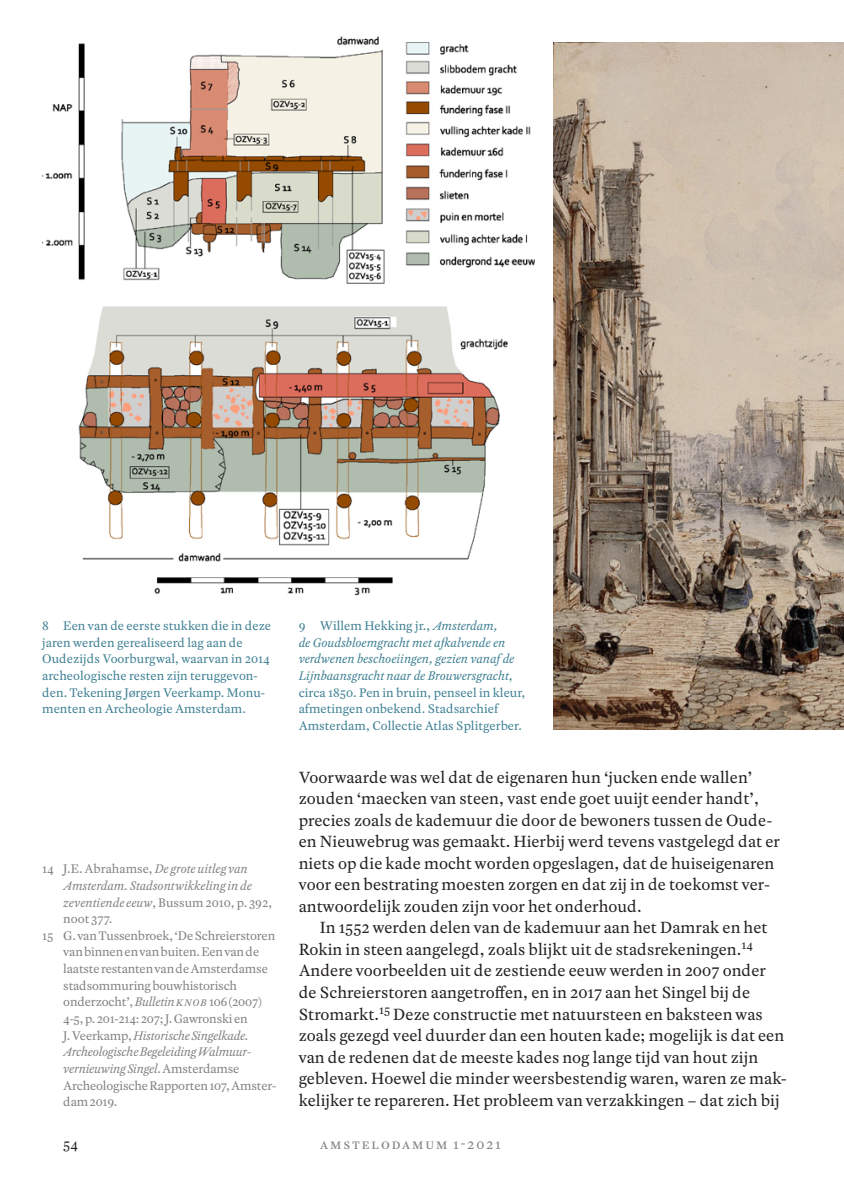
<style>
.page{position:relative;width:844px;height:1191px;background:#fff}
.page>*{position:absolute;margin:0;border:0;box-sizing:border-box;transform-origin:0 0}
.Standaard{font:17.15px/21.5px "Rosart";color:#231f20}
.t1{font:14.88px "Rosart";letter-spacing:.125em;color:#808285}
.t2{font:14.88px "Rosart";color:#231f20}
.Standaard-2{font:13.12px/16.6px "Rosart";color:#3f8094}
.Eindnoottekst{font:13.12px/16.6px "Rosart";letter-spacing:-.015em;color:#808285}
.Eindnoottekst-2{font:italic 13.12px/16.6px "Rosart";color:#808285}
.s1{font-style:italic}
.s2{font-style:normal}
</style>
<div class="page">
<img style="left:78px;top:306px;width:430px;height:290px">
<img style="left:121px;top:42px;width:413px;height:242px">
<img style="left:121px;top:36px;width:263px;height:14px">
<img style="left:42px;top:43px;width:43px;height:237px">
<img style="left:553px;top:42px;width:290px;height:687px">
<p class="Standaard-2" style="left:42px;top:617px;width:230px">8 Een van de eerste stukken die in deze jaren werden gerealiseerd lag aan de Oudezijds Voorburgwal, waarvan in 2014 archeologische resten zijn teruggevon&shy;den. Tekening Jørgen Veerkamp. Monu&shy;menten en Archeologie Amsterdam.</p>
<p class="Standaard-2" style="left:298px;top:617px;width:228px">9 Willem Hekking jr., <span class="s1">Amsterdam,<br>de Goudsbloemgracht met afkalvende en verdwenen beschoeiingen, gezien vanaf de Lijnbaansgracht naar de Brouwersgracht</span>, circa 1850. Pen in bruin, penseel in kleur, afmetingen onbekend. Stadsarchief Amsterdam, Collectie Atlas Splitgerber.</p>
<p class="Eindnoottekst-2" style="left:63px;top:860px;width:210px;text-indent:-21px"><span class="s2">14 J.E. Abrahamse,</span> De grote uitleg van<br>Amsterdam. Stadsontwikkeling in de zeventiende eeuw<span class="s2">, Bussum 2010, p. 392, noot 377.</span></p>
<p class="Eindnoottekst" style="left:63px;top:927px;width:215px;text-indent:-21px">15 G. van Tussenbroek, ‘De Schreierstoren van binnen en van buiten. Een van de laatste restanten van de Amsterdamse stadsommuring bouwhistorisch onderzocht’, <span class="s1">Bulletin knob</span> 106 (2007)<br>4-5, p. 201-214: 207; J. Gawronski en<br>J. Veerkamp, <span class="s1">Historische Singelkade.<br>Archeologische Begeleiding Walmuur&shy;vernieuwing Singel</span>. Amsterdamse Archeologische Rapporten 107, Amster&shy;dam 2019.</p>
<p class="Standaard" style="left:298px;top:766px;width:483px">Voorwaarde was wel dat de eigenaren hun ‘jucken ende wallen’ zouden ‘maecken van steen, vast ende goet uuijt eender handt’, precies zoals de kademuur die door de bewoners tussen de Oude&shy;en Nieuwebrug was gemaakt. Hierbij werd tevens vastgelegd dat er niets op die kade mocht worden opgeslagen, dat de huiseigenaren voor een bestrating moesten zorgen en dat zij in de toekomst ver&shy;antwoordelijk zouden zijn voor het onderhoud.</p>
<p class="Standaard" style="left:298px;top:916px;width:489px;text-indent:21px">In 1552 werden delen van de kademuur aan het Damrak en het Rokin in steen aangelegd, zoals blijkt uit de stadsrekeningen.<sup>14<br></sup>Andere voorbeelden uit de zestiende eeuw werden in 2007 onder de Schreierstoren aangetroffen, en in 2017 aan het Singel bij de Stromarkt.<sup>15</sup> Deze constructie met natuursteen en baksteen was zoals gezegd veel duurder dan een houten kade; mogelijk is dat een van de redenen dat de meeste kades nog lange tijd van hout zijn gebleven. Hoewel die minder weersbestendig waren, waren ze mak&shy;kelijker te repareren. Het probleem van verzakkingen – dat zich bij</p>
<p class="t2" style="left:63px;top:1133px;width:16px">54</p>
<p class="t1" style="left:320px;top:1133px;width:182px">amstelodamum 1-2021</p>
</div>
